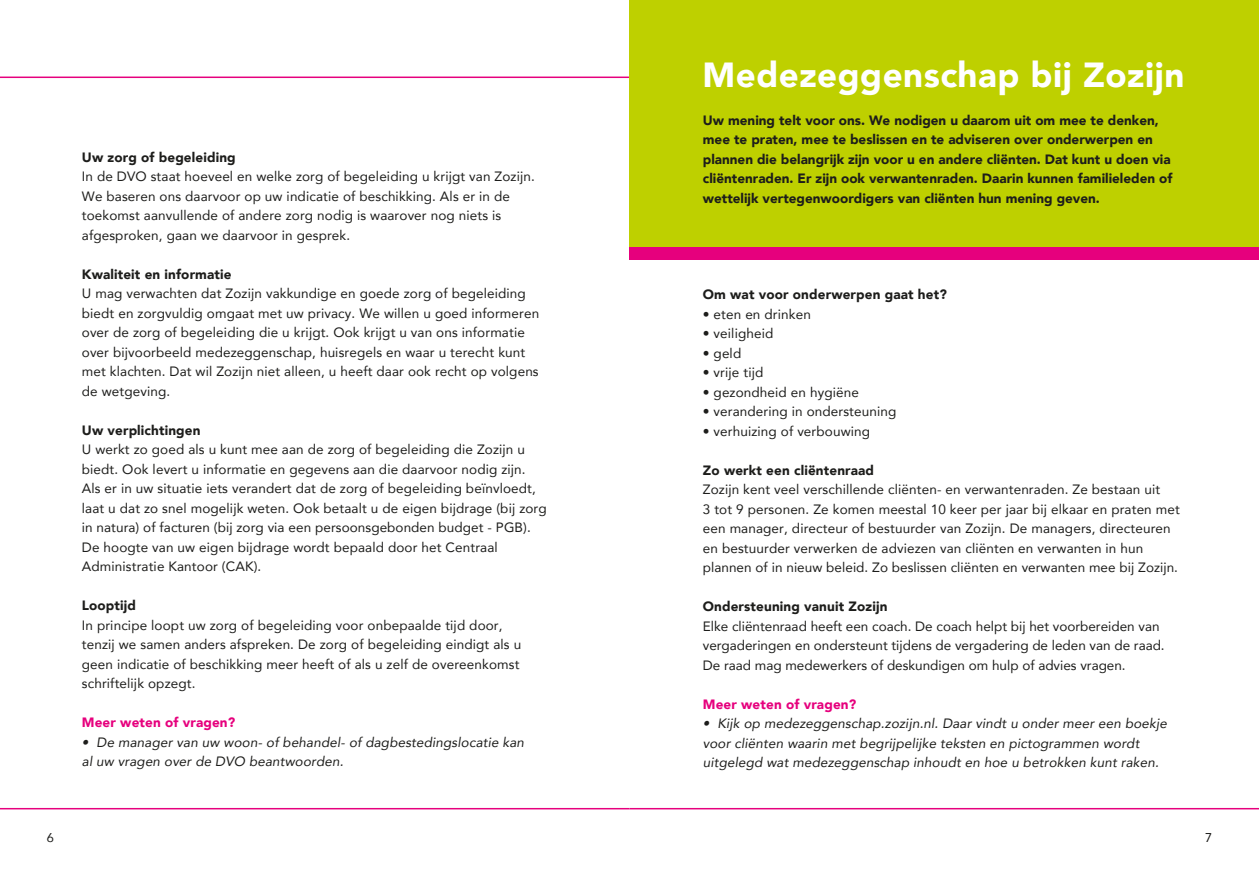
<style>
.page{position:relative;width:1259px;height:893px;background:#fff}
.page>*{position:absolute;margin:0;border:0;box-sizing:border-box;transform-origin:0 0}
.t1{font:900 34.8px "Avenir";letter-spacing:.015em;color:#fff}
.t2{font:13.5px/19.5px "Avenir";letter-spacing:.01em;color:#1d1d1b}
.t3{font:900 13.5px/19.5px "Avenir";color:#1d1d1b}
.t4{font:italic 13.5px/19.5px "Avenir";letter-spacing:.01em;color:#1d1d1b}
.t5{font:900 13.5px "Avenir";letter-spacing:.01em;color:#e6007d}
.t6{font:12.75px "Avenir";color:#1d1d1b}
</style>
<div class="page">
<hr style="left:0;top:77px;width:629px;height:1px;background:#e6007d">
<hr style="left:0;top:808px;width:629px;height:1px;background:#e6007d">
<hr style="left:629px;top:808px;width:630px;height:1px;background:#e6007d">
<div style="left:629px;top:0;width:630px;height:247px;background:#bed000"></div>
<div style="left:629px;top:247px;width:630px;height:12px;background:#e6007d"></div>
<p class="t6" style="left:47px;top:827px;width:9px">6</p>
<p class="t3" style="left:82px;top:147px;width:155px">Uw zorg of begeleiding</p>
<p class="t2" style="left:82px;top:166px;width:454px">In de DVO staat hoeveel en welke zorg of begeleiding u krijgt van Zozijn.<br>We baseren ons daarvoor op uw indicatie of beschikking. Als er in de toekomst aanvullende of andere zorg nodig is waarover nog niets is afgesproken, gaan we daarvoor in gesprek.</p>
<p class="t3" style="left:82px;top:264px;width:151px">Kwaliteit en informatie</p>
<p class="t2" style="left:82px;top:283px;width:459px">U mag verwachten dat Zozijn vakkundige en goede zorg of begeleiding biedt en zorgvuldig omgaat met uw privacy. We willen u goed informeren over de zorg of begeleiding die u krijgt. Ook krijgt u van ons informatie over bijvoorbeeld medezeggenschap, huisregels en waar u terecht kunt met klachten. Dat wil Zozijn niet alleen, u heeft daar ook recht op volgens de wetgeving.</p>
<p class="t3" style="left:82px;top:420px;width:120px">Uw verplichtingen</p>
<p class="t2" style="left:82px;top:439px;width:466px">U werkt zo goed als u kunt mee aan de zorg of begeleiding die Zozijn u biedt. Ook levert u informatie en gegevens aan die daarvoor nodig zijn.<br>Als er in uw situatie iets verandert dat de zorg of begeleiding beïnvloedt, laat u dat zo snel mogelijk weten. Ook betaalt u de eigen bijdrage (bij zorg in natura) of facturen (bij zorg via een persoonsgebonden budget - PGB).<br>De hoogte van uw eigen bijdrage wordt bepaald door het Centraal Administratie Kantoor (CAK).</p>
<p class="t3" style="left:82px;top:595px;width:56px">Looptijd</p>
<p class="t2" style="left:82px;top:615px;width:441px">In principe loopt uw zorg of begeleiding voor onbepaalde tijd door, tenzij we samen anders afspreken. De zorg of begeleiding eindigt als u geen indicatie of beschikking meer heeft of als u zelf de overeenkomst schriftelijk opzegt.</p>
<p class="t5" style="left:82px;top:711px;width:155px">Meer weten of vragen?</p>
<p class="t4" style="left:82px;top:732px;width:444px">• De manager van uw woon- of behandel- of dagbestedingslocatie kan al uw vragen over de DVO beantwoorden.</p>
<h1 class="t1" style="left:702px;top:45px;width:483px">Medezeggenschap bij Zozijn</h1>
<p class="t3" style="left:703px;top:110px;width:471px">Uw mening telt voor ons. We nodigen u daarom uit om mee te denken, mee te praten, mee te beslissen en te adviseren over onderwerpen en plannen die belangrijk zijn voor u en andere cliënten. Dat kunt u doen via cliëntenraden. Er zijn ook verwantenraden. Daarin kunnen familieleden of wettelijk vertegenwoordigers van cliënten hun mening geven.</p>
<p class="t3" style="left:703px;top:285px;width:245px">Om wat voor onderwerpen gaat het?</p>
<p class="t2" style="left:703px;top:304px;width:109px">• eten en drinken</p>
<p class="t2" style="left:703px;top:324px;width:72px">• veiligheid</p>
<p class="t2" style="left:703px;top:343px;width:40px">• geld</p>
<p class="t2" style="left:703px;top:363px;width:62px">• vrije tijd</p>
<p class="t2" style="left:703px;top:382px;width:158px">• gezondheid en hygiëne</p>
<p class="t2" style="left:703px;top:402px;width:195px">• verandering in ondersteuning</p>
<p class="t2" style="left:703px;top:421px;width:169px">• verhuizing of verbouwing</p>
<p class="t3" style="left:703px;top:460px;width:173px">Zo werkt een cliëntenraad</p>
<p class="t2" style="left:703px;top:480px;width:478px">Zozijn kent veel verschillende cliënten- en verwantenraden. Ze bestaan uit<br>3 tot 9 personen. Ze komen meestal 10 keer per jaar bij elkaar en praten met een manager, directeur of bestuurder van Zozijn. De managers, directeuren en bestuurder verwerken de adviezen van cliënten en verwanten in hun plannen of in nieuw beleid. Zo beslissen cliënten en verwanten mee bij Zozijn.</p>
<p class="t3" style="left:703px;top:597px;width:186px">Ondersteuning vanuit Zozijn</p>
<p class="t2" style="left:703px;top:616px;width:463px">Elke cliëntenraad heeft een coach. De coach helpt bij het voorbereiden van vergaderingen en ondersteunt tijdens de vergadering de leden van de raad.<br>De raad mag medewerkers of deskundigen om hulp of advies vragen.</p>
<p class="t5" style="left:703px;top:693px;width:155px">Meer weten of vragen?</p>
<p class="t4" style="left:703px;top:714px;width:466px">• Kijk op medezeggenschap.zozijn.nl. Daar vindt u onder meer een boekje voor cliënten waarin met begrijpelijke teksten en pictogrammen wordt uitgelegd wat medezeggenschap inhoudt en hoe u betrokken kunt raken.</p>
<p class="t6" style="left:1205px;top:827px;width:9px">7</p>
</div>
